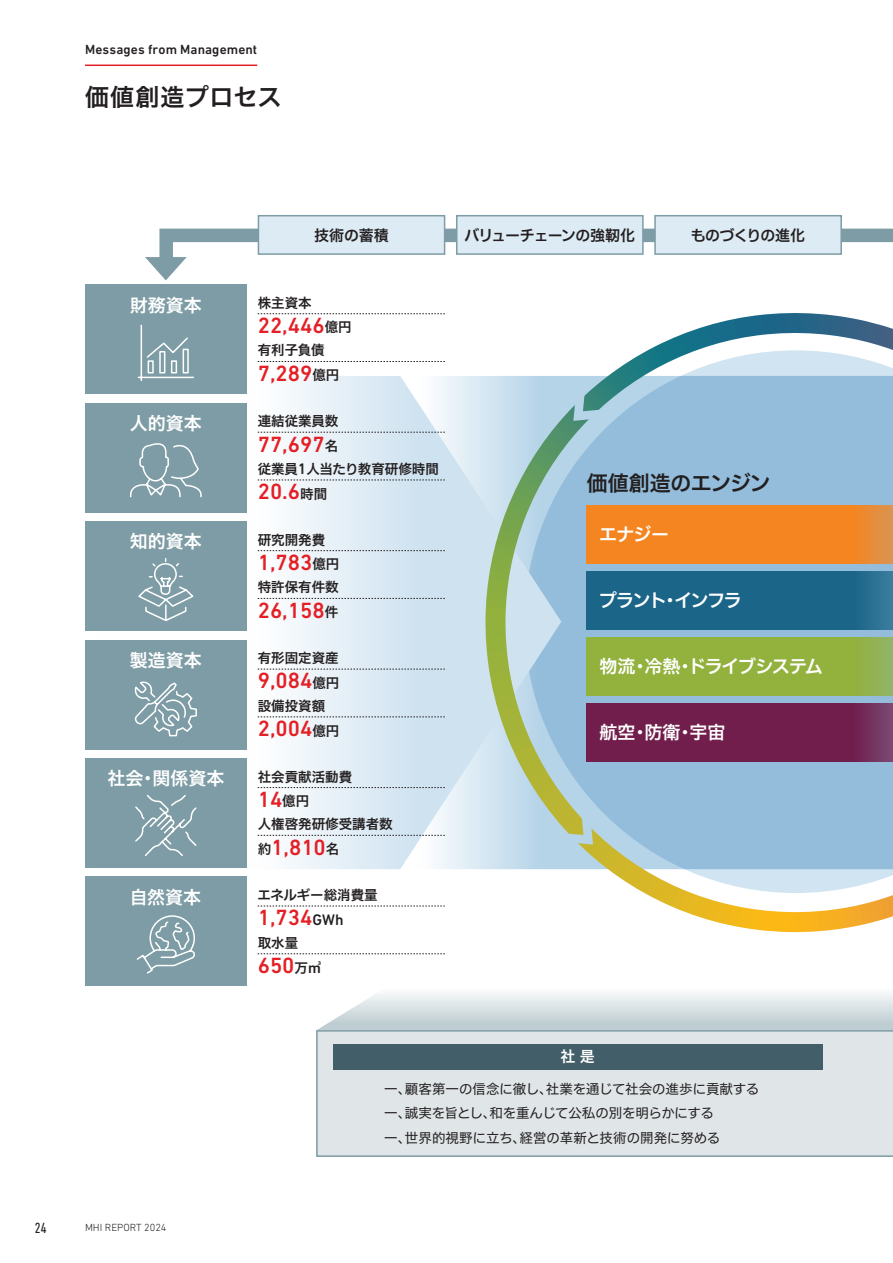
<style>
.page{position:relative;width:893px;height:1263px;background:#fff}
.page>*{position:absolute;margin:0;border:0;box-sizing:border-box;transform-origin:0 0}
.t1{font:24px "Hiragino UD Sans F Std N W6";letter-spacing:.03em;color:#231f20}
.t2{font:500 22.35px "DIN Next LT Pro";color:#e41f25}
.t3{font:21px "Hiragino UD Sans F Std N W6";letter-spacing:-.025em;color:#231f20}
.t4{font:18px "Hiragino UD Sans F Std N W6";color:#fff}
.t5{font:18px "Hiragino UD Sans F Std N W6";letter-spacing:-.065em;color:#fff}
.t6{font:18px "Hiragino UD Sans F Std N W6";letter-spacing:-.085em;color:#fff}
.t7{font:15px "Hiragino UD Sans F Std N W6";letter-spacing:-.04em;color:#231f20}
.t8{font:15px "Hiragino UD Sans F Std N W6";color:#fff}
.t9{font:condensed 15px "DIN Next LT Pro";color:#231f20}
.t10{font:13.5px/24px "Hiragino UD Sans F Std N W4";letter-spacing:-.01em;color:#231f20}
.t11{font:13.5px "Hiragino UD Sans F Std N W6";color:#231f20}
.t12{font:500 13.5px "DIN Next LT Pro";letter-spacing:.01em;color:#231f20}
.t13{font:300 10.5px "DIN Next LT Pro";color:#231f20}
.s1{font-family:"Hiragino UD Sans F Std N W6";font-weight:400;font-size:13.5px;color:#231f20}
.s2{font-family:"DIN Next LT Pro";font-weight:500;font-size:15.45px}
.s3{font-size:15.45px;color:#231f20}
</style>
<div class="page">
<svg style="left:159px;top:222px;width:734px;height:59px"></svg>
<svg style="left:96px;top:376px;width:389px;height:493px"></svg>
<svg style="left:258px;top:313px;width:187px;height:1px"></svg>
<svg style="left:258px;top:361px;width:187px;height:1px"></svg>
<svg style="left:258px;top:550px;width:187px;height:1px"></svg>
<svg style="left:258px;top:598px;width:187px;height:1px"></svg>
<svg style="left:258px;top:787px;width:187px;height:1px"></svg>
<svg style="left:258px;top:835px;width:187px;height:1px"></svg>
<svg style="left:258px;top:432px;width:187px;height:1px"></svg>
<svg style="left:258px;top:480px;width:187px;height:1px"></svg>
<svg style="left:258px;top:669px;width:187px;height:1px"></svg>
<svg style="left:258px;top:717px;width:187px;height:1px"></svg>
<svg style="left:258px;top:906px;width:187px;height:1px"></svg>
<svg style="left:258px;top:953px;width:187px;height:1px"></svg>
<div style="left:316px;top:1030px;width:577px;height:127px;background:#e0e6e8"></div>
<svg style="left:317px;top:993px;width:576px;height:37px"></svg>
<div style="left:333px;top:1044px;width:489px;height:25px;background:#425f69"></div>
<svg style="left:485px;top:313px;width:408px;height:619px"></svg>
<svg style="left:573px;top:382px;width:40px;height:39px"></svg>
<svg style="left:554px;top:805px;width:39px;height:39px"></svg>
<div style="left:587px;top:505px;width:306px;height:59px;background:#f58520"></div>
<div style="left:587px;top:571px;width:306px;height:58px;background:#1a6588"></div>
<div style="left:587px;top:637px;width:306px;height:58px;background:#92b13d"></div>
<div style="left:587px;top:703px;width:306px;height:58px;background:#711e4d"></div>
<div style="left:85px;top:284px;width:162px;height:110px;background:#7e9ca5"></div>
<div style="left:85px;top:877px;width:162px;height:109px;background:#7e9ca5"></div>
<div style="left:85px;top:758px;width:162px;height:110px;background:#7e9ca5"></div>
<div style="left:85px;top:640px;width:162px;height:109px;background:#7e9ca5"></div>
<div style="left:85px;top:521px;width:162px;height:110px;background:#7e9ca5"></div>
<div style="left:85px;top:403px;width:162px;height:109px;background:#7e9ca5"></div>
<svg style="left:135px;top:795px;width:62px;height:61px"></svg>
<svg style="left:130px;top:443px;width:72px;height:55px"></svg>
<svg style="left:136px;top:915px;width:59px;height:59px"></svg>
<svg style="left:138px;top:558px;width:56px;height:64px"></svg>
<svg style="left:134px;top:681px;width:63px;height:56px"></svg>
<hr style="left:141px;top:325px;width:1px;height:56px;background:#fff">
<hr style="left:138px;top:377px;width:56px;height:1px;background:#fff">
<svg style="left:146px;top:337px;width:43px;height:37px"></svg>
<svg style="left:145px;top:257px;width:42px;height:23px"></svg>
<div style="left:258px;top:216px;width:187px;height:38px;background:#ddebf4"></div>
<div style="left:258px;top:215px;width:187px;height:40px;border:2px solid #7e9ca5"></div>
<div style="left:457px;top:216px;width:186px;height:38px;background:#ddebf4"></div>
<div style="left:456px;top:215px;width:188px;height:40px;border:2px solid #7e9ca5"></div>
<div style="left:655px;top:216px;width:186px;height:38px;background:#ddebf4"></div>
<div style="left:654px;top:215px;width:188px;height:40px;border:2px solid #7e9ca5"></div>
<hr style="left:85px;top:65px;width:172px;height:1px;background:#e41f25">
<p class="t12" style="left:85px;top:41px;width:174px">Messages from Management</p>
<h1 class="t1" style="left:85px;top:79px;width:198px">価値創造プロセス</h1>
<p class="t7" style="left:314px;top:223px;width:76px">技術の蓄積</p>
<p class="t7" style="left:464px;top:223px;width:172px">バリューチェーンの強靭化</p>
<p class="t7" style="left:691px;top:223px;width:116px">ものづくりの進化</p>
<h3 class="t4" style="left:130px;top:291px;width:73px">財務資本</h3>
<p class="t11" style="left:258px;top:292px;width:55px">株主資本</p>
<h2 class="t2" style="left:258px;top:312px;width:96px">22,446<span class="s1">億円</span></h2>
<p class="t11" style="left:258px;top:340px;width:69px">有利子負債</p>
<h2 class="t2" style="left:258px;top:360px;width:83px">7,289<span class="s1">億円</span></h2>
<h3 class="t4" style="left:130px;top:409px;width:73px">人的資本</h3>
<h3 class="t4" style="left:130px;top:528px;width:73px">知的資本</h3>
<p class="t11" style="left:258px;top:411px;width:82px">連結従業員数</p>
<h2 class="t2" style="left:258px;top:431px;width:82px">77,697<span class="s1">名</span></h2>
<p class="t11" style="left:258px;top:458px;width:183px">従業員<span class="s2">1</span>人当たり教育研修時間</p>
<h2 class="t2" style="left:258px;top:479px;width:71px">20.6<span class="s1">時間</span></h2>
<p class="t11" style="left:258px;top:529px;width:69px">研究開発費</p>
<h2 class="t2" style="left:258px;top:549px;width:83px">1,783<span class="s1">億円</span></h2>
<p class="t11" style="left:258px;top:577px;width:82px">特許保有件数</p>
<h2 class="t2" style="left:258px;top:597px;width:82px">26,158<span class="s1">件</span></h2>
<h3 class="t3" style="left:587px;top:466px;width:186px">価値創造のエンジン</h3>
<h3 class="t4" style="left:599px;top:521px;width:71px">エナジー</h3>
<h3 class="t6" style="left:599px;top:587px;width:144px">プラント・インフラ</h3>
<h3 class="t4" style="left:130px;top:646px;width:73px">製造資本</h3>
<p class="t11" style="left:258px;top:648px;width:82px">有形固定資産</p>
<h2 class="t2" style="left:258px;top:668px;width:83px">9,084<span class="s1">億円</span></h2>
<p class="t11" style="left:258px;top:695px;width:69px">設備投資額</p>
<h2 class="t2" style="left:258px;top:716px;width:83px">2,004<span class="s1">億円</span></h2>
<h3 class="t5" style="left:600px;top:652px;width:225px">物流・冷熱・ドライブシステム</h3>
<h3 class="t4" style="left:600px;top:718px;width:127px">航空・防衛・宇宙</h3>
<h3 class="t4" style="left:107px;top:765px;width:119px">社会・関係資本</h3>
<p class="t11" style="left:258px;top:766px;width:96px">社会貢献活動費</p>
<h2 class="t2" style="left:258px;top:786px;width:53px">14<span class="s1">億円</span></h2>
<p class="t11" style="left:258px;top:814px;width:136px">人権啓発研修受講者数</p>
<h2 class="t2" style="left:258px;top:834px;width:83px"><span class="s1">約</span>1,810<span class="s1">名</span></h2>
<h3 class="t4" style="left:130px;top:883px;width:73px">自然資本</h3>
<p class="t11" style="left:257px;top:884px;width:122px">エネルギー総消費量</p>
<h2 class="t2" style="left:258px;top:905px;width:87px">1,734<span class="s3">GWh</span></h2>
<p class="t11" style="left:258px;top:932px;width:42px">取水量</p>
<h2 class="t2" style="left:258px;top:952px;width:65px">650<span class="s1">万㎥</span></h2>
<p class="t8" style="left:560px;top:1045px;width:36px">社是</p>
<p class="t10" style="left:384px;top:1077px;width:377px">一、顧客第一の信念に徹し、社業を通じて社会の進歩に貢献する一、誠実を旨とし、和を重んじて公私の別を明らかにする<br>一、世界的視野に立ち、経営の革新と技術の開発に努める</p>
<p class="t9" style="left:35px;top:1219px;width:14px">24</p>
<p class="t13" style="left:85px;top:1222px;width:83px">MHI REPORT 2024</p>
</div>
